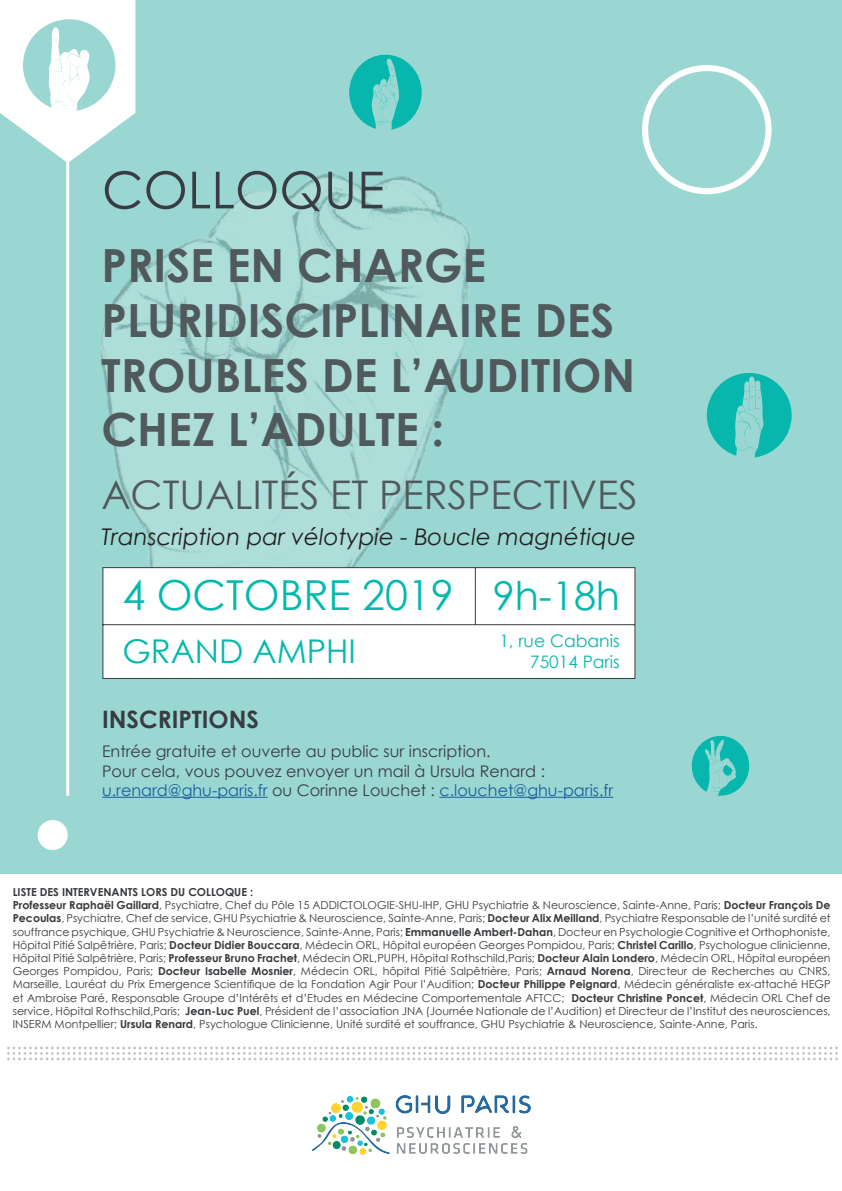
<style>
.page{position:relative;width:842px;height:1191px;background:#fff}
.page>*{position:absolute;margin:0;border:0;box-sizing:border-box;transform-origin:0 0}
.t1{font:51px "Century Gothic";color:#393c43}
.t2{font:700 45.7px/54.9px "Century Gothic";color:#50595b}
.t3{font:41.3px "Century Gothic";color:#03b9ac}
.t4{font:39.5px "Century Gothic";color:#50595b}
.t5{font:32.7px "Century Gothic";color:#03b9ac}
.t6{font:700 24px "Century Gothic";color:#393c43}
.t7{font:italic 23px "Century Gothic";color:#231f20}
.t8{font:17.2px/20.7px "Century Gothic";color:#03b9ac;text-align:right}
.t9{font:16px "Century Gothic";color:#393c43}
.t10{font:16px "Century Gothic";color:#175d9e}
.t11{font:11px/13.2px "Century Gothic";color:#36393c;text-align:justify}
.t12{font:700 11px "Century Gothic";color:#36393c}
.s1{font-size:39.6px}
.s2{color:#393c43}
.s3{font-weight:700}
</style>
<div class="page">
<div style="left:0;top:0;width:842px;height:873px;background:#9bd7d2"></div>
<img style="left:100px;top:173px;width:370px;height:393px">
<img style="left:313px;top:1095px;width:218px;height:60px">
<svg style="left:7px;top:1046px;width:831px;height:14px"></svg>
<svg style="left:642px;top:65px;width:129px;height:129px"></svg>
<hr style="left:66px;top:119px;width:3px;height:676px;background:#fff">
<div style="left:102px;top:566px;width:534px;height:113px;background:#fff"></div>
<hr style="left:102px;top:796px;width:166px;height:1px;background:#175d9e">
<hr style="left:439px;top:796px;width:174px;height:1px;background:#175d9e">
<svg style="left:0;top:0;width:135px;height:163px"></svg>
<svg style="left:349px;top:55px;width:73px;height:75px"></svg>
<svg style="left:707px;top:373px;width:85px;height:84px"></svg>
<svg style="left:692px;top:736px;width:57px;height:59px"></svg>
<div style="left:38px;top:820px;width:30px;height:30px;background:#fff;border-radius:50%"></div>
<p class="t1" style="left:102px;top:154px;width:284px">COLLOQUE</p>
<h2 class="t2" style="left:101px;top:236px;width:535px">PRISE EN CHARGE<br>PLURIDISCIPLINAIRE DES<br>TROUBLES DE L’AUDITION<br>CHEZ L’ADULTE :</h2>
<h3 class="t4" style="left:101px;top:467px;width:538px">ACTUALITÉS ET PERSPECTIVES</h3>
<h3 class="t7" style="left:101px;top:521px;width:536px">Transcription par vélotypie - Boucle magnétique</h3>
<h3 class="t3" style="left:122px;top:566px;width:499px">4 OCTOBRE 2019 <span class="s1">9h-18h</span></h3>
<h3 class="t8" style="left:499px;top:630px;width:122px">1, rue Cabanis<br>75014 Paris</h3>
<h3 class="t5" style="left:122px;top:628px;width:235px">GRAND AMPHI</h3>
<p class="t6" style="left:102px;top:701px;width:158px">INSCRIPTIONS</p>
<p class="t9" style="left:102px;top:740px;width:390px">Entrée gratuite et ouverte au public sur inscription.</p>
<p class="t9" style="left:102px;top:759px;width:445px">Pour cela, vous pouvez envoyer un mail à Ursula Renard :</p>
<p class="t10" style="left:102px;top:778px;width:513px">u.renard@ghu-paris.fr <span class="s2">ou Corinne Louchet :</span> c.louchet@ghu-paris.fr</p>
<p class="t12" style="left:13px;top:883px;width:242px">LISTE DES INTERVENANTS LORS DU COLLOQUE :</p>
<p class="t11" style="left:13px;top:898px;width:819px"><span class="s3">Professeur Raphaël Gaillard</span>, Psychiatre, Chef du Pôle 15 ADDICTOLOGIE-SHU-IHP, GHU Psychiatrie &amp; Neuroscience, Sainte-Anne, Paris; <span class="s3">Docteur François De Pecoulas</span>, Psychiatre, Chef de service, GHU Psychiatrie &amp; Neuroscience, Sainte-Anne, Paris; <span class="s3">Docteur Alix Meilland</span>, Psychiatre Responsable de l’unité surdité et souffrance psychique, GHU Psychiatrie &amp; Neuroscience, Sainte-Anne, Paris; <span class="s3">Emmanuelle Ambert-Dahan</span>, Docteur en Psychologie Cognitive et Orthophoniste, Hôpital Pitié Salpêtrière, Paris; <span class="s3">Docteur Didier Bouccara</span>, Médecin ORL, Hôpital européen Georges Pompidou, Paris; <span class="s3">Christel Carillo</span>, Psychologue clinicienne, Hôpital Pitié Salpêtrière, Paris; <span class="s3">Professeur Bruno Frachet</span>, Médecin ORL,PUPH, Hôpital Rothschild,Paris; <span class="s3">Docteur Alain Londero</span>, Médecin ORL, Hôpital européen Georges Pompidou, Paris; <span class="s3">Docteur Isabelle Mosnier</span>, Médecin ORL, hôpital Pitié Salpêtrière, Paris; <span class="s3">Arnaud Norena</span>, Directeur de Recherches au CNRS, Marseille, Lauréat du Prix Emergence Scientifique de la Fondation Agir Pour l’Audition; <span class="s3">Docteur Philippe Peignard</span>, Médecin généraliste ex-attaché HEGP et Ambroise Paré, Responsable Groupe d’Intérêts et d’Etudes en Médecine Comportementale AFTCC; <span class="s3">Docteur Christine Poncet</span>, Médecin ORL Chef de service, Hôpital Rothschild,Paris; <span class="s3">Jean-Luc Puel</span>, Président de l’association JNA (Journée Nationale de l’Audition) et Directeur de l’Institut des neurosciences, INSERM Montpellier; <span class="s3">Ursula Renard</span>, Psychologue Clinicienne, Unité surdité et souffrance, GHU Psychiatrie &amp; Neuroscience, Sainte-Anne, Paris.</p>
</div>
